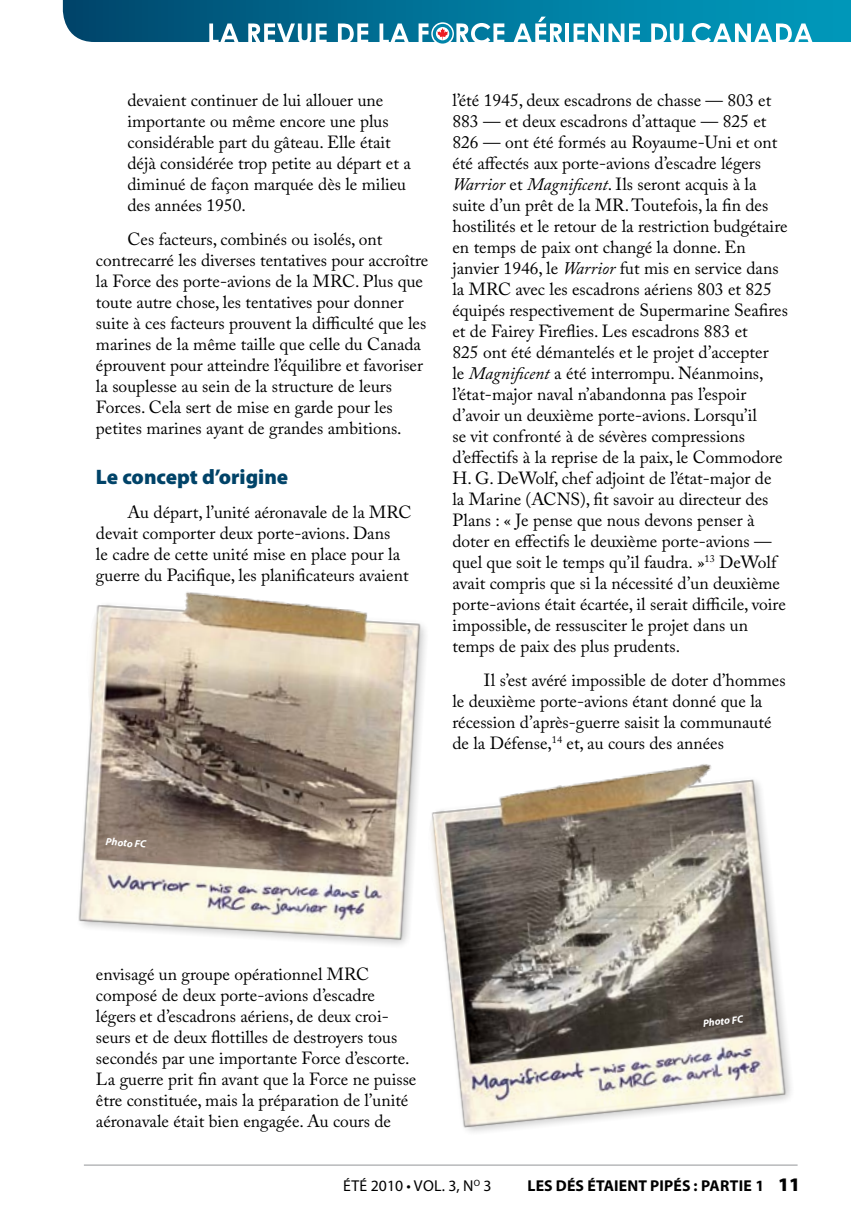
<style>
.page{position:relative;width:851px;height:1229px;background:#fff}
.page>*{position:absolute;margin:0;border:0;box-sizing:border-box;transform-origin:0 0}
.t1{font:900 21px "Myriad Pro";color:#004368}
.t2{font:17.5px/21px "Adobe Caslon Pro";color:#000}
.t3{font:700 15.75px "Myriad Pro";letter-spacing:.01em;color:#000}
.t4{font:15.75px "Myriad Pro";letter-spacing:.02em;color:#000}
.t5{font:italic 700 10.5px "Myriad Pro";color:#fff}
.s1{font-style:italic}
.s2{font-weight:900;font-size:19.25px}
</style>
<div class="page">
<hr style="left:84px;top:1164px;width:713px;height:1px;background:#939598">
<svg style="left:63px;top:0;width:787px;height:44px"></svg>
<img style="left:380px;top:764px;width:418px;height:402px">
<img style="left:78px;top:592px;width:393px;height:392px">
<p class="t2" style="left:127px;top:89px;width:285px">devaient continuer de lui allouer une importante ou même encore une plus considérable part du gâteau. Elle était déjà considérée trop petite au départ et a diminué de façon marquée dès le milieu des années 1950.</p>
<p class="t2" style="left:96px;top:228px;width:334px;text-indent:32px">Ces facteurs, combinés ou isolés, ont contrecarré les diverses tentatives pour accroître la Force des porte-avions de la MRC. Plus que toute autre chose, les tentatives pour donner suite à ces facteurs prouvent la difficulté que les marines de la même taille que celle du Canada éprouvent pour atteindre l’équilibre et favoriser la souplesse au sein de la structure de leurs Forces. Cela sert de mise en garde pour les petites marines ayant de grandes ambitions.</p>
<p class="t1" style="left:96px;top:463px;width:194px">Le concept d’origine</p>
<p class="t2" style="left:96px;top:501px;width:317px;text-indent:32px">Au départ, l’unité aéronavale de la MRC devait comporter deux porte‑avions. Dans<br>le cadre de cette unité mise en place pour la guerre du Pacifique, les planificateurs avaient</p>
<p class="t2" style="left:452px;top:89px;width:337px">l’été 1945, deux escadrons de chasse — 803 et 883 — et deux escadrons d’attaque — 825 et 826 — ont été formés au Royaume-Uni et ont été affectés aux porte-avions d’escadre légers <span class="s1">Warrior</span> et <span class="s1">Magnificent</span>. Ils seront acquis à la suite d’un prêt de la MR. Toutefois, la fin des hostilités et le retour de la restriction budgétaire en temps de paix ont changé la donne. En janvier 1946, le <span class="s1">Warrior</span> fut mis en service dans la MRC avec les escadrons aériens 803 et 825 équipés respectivement de Supermarine Seafires et de Fairey Fireflies. Les escadrons 883 et<br>825 ont été démantelés et le projet d’accepter<br>le <span class="s1">Magnificent</span> a été interrompu. Néanmoins, l’état-major naval n’abandonna pas l’espoir d’avoir un deuxième porte-avions. Lorsqu’il<br>se vit confronté à de sévères compressions d’effectifs à la reprise de la paix, le Commodore H. G. DeWolf, chef adjoint de l’état-major de<br>la Marine (ACNS), fit savoir au directeur des Plans : « Je pense que nous devons penser à doter en effectifs le deuxième porte-avions — quel que soit le temps qu’il faudra. »<sup>13</sup> DeWolf avait compris que si la nécessité d’un deuxième porte‑avions était écartée, il serait difficile, voire impossible, de ressusciter le projet dans un temps de paix des plus prudents.</p>
<p class="t2" style="left:452px;top:669px;width:334px;text-indent:32px">Il s’est avéré impossible de doter d’hommes le deuxième porte‑avions étant donné que la récession d’après-guerre saisit la communauté de la Défense,<sup>14</sup> et, au cours des années</p>
<p class="t5" style="left:106px;top:834px;width:42px;rotate:4deg">Photo FC</p>
<p class="t2" style="left:96px;top:963px;width:322px">envisagé un groupe opérationnel MRC composé de deux porte-avions d’escadre légers et d’escadrons aériens, de deux croi&shy;seurs et de deux flottilles de destroyers tous secondés par une importante Force d’escorte.<br>La guerre prit fin avant que la Force ne puisse être constituée, mais la préparation de l’unité aéronavale était bien engagée. Au cours de</p>
<p class="t5" style="left:702px;top:1016px;width:42px;rotate:-6deg">Photo FC</p>
<p class="t4" style="left:343px;top:1175px;width:150px">été 2010 • Vol. 3, N<sup>o</sup> 3</p>
<p class="t3" style="left:527px;top:1175px;width:274px">LES DÉS ÉTAIENT PIPÉS : PARTIE 1 <span class="s2">11</span></p>
</div>
